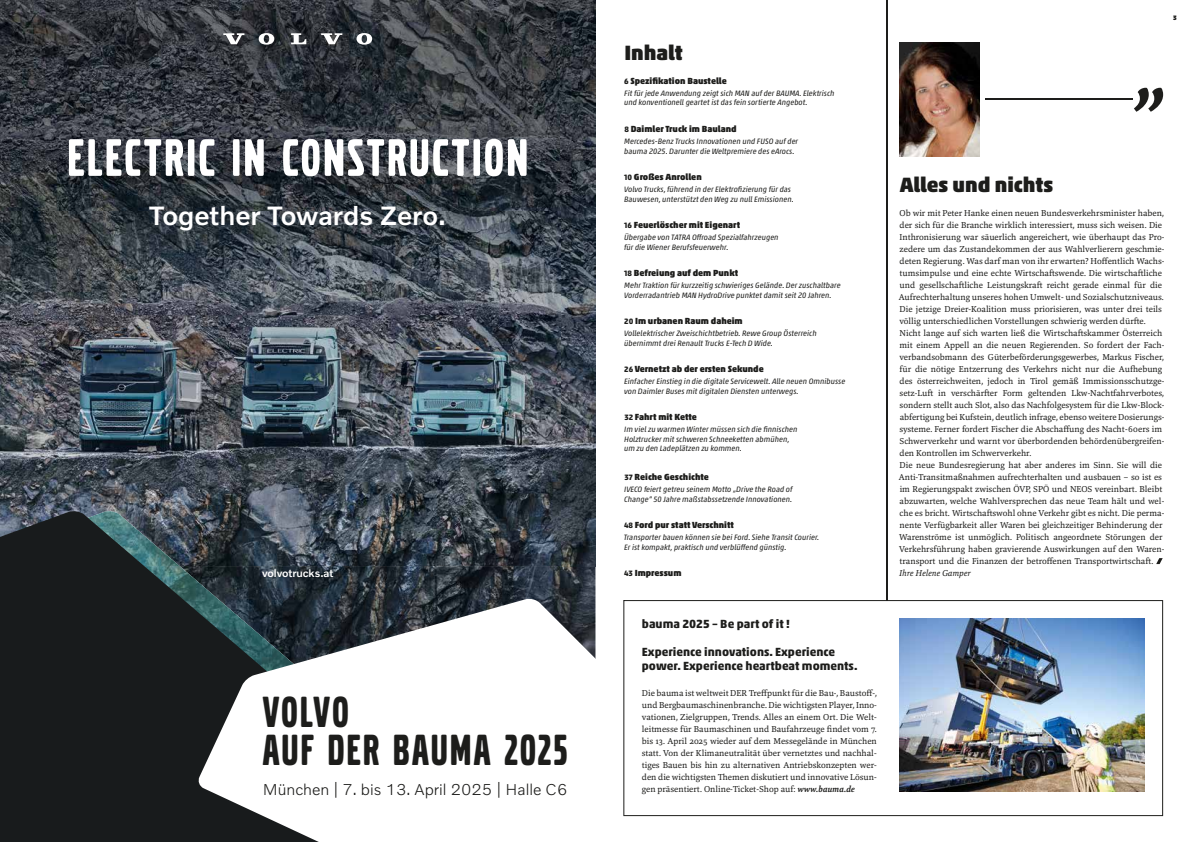
<style>
.page{position:relative;width:1191px;height:842px;background:#fff}
.page>*{position:absolute;margin:0;border:0;box-sizing:border-box;transform-origin:0 0}
.t1{font:55px "Volvo Broad Pro";letter-spacing:.05em;color:#fff}
.t2{font:45.4px/38.6px "Volvo Broad Pro";letter-spacing:.055em;color:#1d1d1b}
.t3{font:700 27px "Volvo Novum 3.1";color:#fff}
.t4{font:900 21px "Akko Pro";color:#1d1d1b}
.t5{font:300 16px "Volvo Novum 3.1";color:#1d1d1b}
.t6{font:700 12px/14px "Akko Pro";color:#1d1d1b}
.t7{font:700 11px "Volvo Novum 3.1";letter-spacing:-.01em;color:#fff}
.t8{font:9px/12px "Marbach";color:#1d1d1b;text-align:justify}
.t9{font:900 9px "Akko Pro";color:#1d1d1b}
.t10{font:italic 9px "Marbach";color:#1d1d1b}
.t11{font:italic 7.9px/9.5px "Akko Pro";color:#1d1d1b}
.t12{font:900 6.5px "Akko Pro";color:#1d1d1b}
.s1{font-weight:700;font-size:7.9px}
.s2{font-weight:700;font-style:italic}
</style>
<div class="page">
<img style="left:899px;top:43px;width:80px;height:113px">
<svg style="left:623px;top:600px;width:540px;height:216px"></svg>
<svg style="left:1156px;top:558px;width:6px;height:6px"></svg>
<img style="left:899px;top:618px;width:245px;height:173px">
<img style="left:325px;top:566px;width:270px;height:32px">
<img style="left:0;top:0;width:560px;height:531px">
<img style="left:560px;top:0;width:35px;height:566px">
<img style="left:325px;top:531px;width:236px;height:35px">
<svg style="left:0;top:510px;width:325px;height:332px;background:#21272a"></svg>
<svg style="left:197px;top:598px;width:398px;height:244px"></svg>
<svg style="left:223px;top:33px;width:21px;height:11px"></svg>
<svg style="left:291px;top:33px;width:15px;height:11px"></svg>
<svg style="left:259px;top:33px;width:15px;height:12px"></svg>
<svg style="left:321px;top:33px;width:21px;height:11px"></svg>
<svg style="left:356px;top:33px;width:16px;height:12px"></svg>
<svg style="left:1134px;top:88px;width:29px;height:24px"></svg>
<hr style="left:985px;top:99px;width:147px;height:1px;background:#1d1d1b">
<hr style="left:886px;top:0;width:1px;height:601px;background:#1d1d1b">
<h1 class="t1" style="left:67px;top:132px;width:462px">ELECTRIC IN CONSTRUCTION</h1>
<h3 class="t3" style="left:149px;top:199px;width:298px">Together Towards Zero.</h3>
<p class="t7" style="left:262px;top:566px;width:73px">volvotrucks.at</p>
<h2 class="t2" style="left:263px;top:693px;width:306px">VOLVO<br>AUF DER BAUMA 2025</h2>
<h3 class="t5" style="left:263px;top:780px;width:306px">München | 7. bis 13. April 2025 | Halle C6</h3>
<h3 class="t4" style="left:624px;top:40px;width:60px">Inhalt</h3>
<p class="t9" style="left:624px;top:75px;width:104px"><span class="s1">6</span> Spezifikation Baustelle</p>
<p class="t11" style="left:624px;top:88px;width:212px">Fit für jede Anwendung zeigt sich MAN auf der BAUMA. Elektrisch und konventionell geartet ist das fein sortierte Angebot.</p>
<p class="t9" style="left:624px;top:123px;width:114px"><span class="s1">8</span> Daimler Truck im Bauland</p>
<p class="t11" style="left:624px;top:136px;width:175px">Mercedes-Benz Trucks Innovationen und FUSO auf der bauma 2025. Darunter die Weltpremiere des eArocs.</p>
<p class="t9" style="left:624px;top:171px;width:79px"><span class="s1">10</span> Großes Anrollen</p>
<p class="t11" style="left:624px;top:184px;width:171px">Volvo Trucks, führend in der Elektrofizierung für das<br>Bauwesen, unterstützt den Weg zu null Emissionen.</p>
<p class="t9" style="left:624px;top:219px;width:118px"><span class="s1">16</span> Feuerlöscher mit Eigenart</p>
<p class="t11" style="left:624px;top:232px;width:156px">Übergabe von TATRA Offroad Spezialfahrzeugen für die Wiener Berufsfeuerwehr.</p>
<p class="t9" style="left:624px;top:267px;width:116px"><span class="s1">18</span> Befreiung auf dem Punkt</p>
<p class="t11" style="left:624px;top:280px;width:218px">Mehr Traktion für kurzzeitig schwieriges Gelände. Der zuschaltbare<br>Vorderradantrieb MAN HydroDrive punktet damit seit 20 Jahren.</p>
<p class="t9" style="left:624px;top:315px;width:120px"><span class="s1">20</span> Im urbanen Raum daheim</p>
<p class="t11" style="left:624px;top:328px;width:194px">Vollelektrischer Zweischichtbetrieb. Rewe Group Österreich übernimmt drei Renault Trucks E-Tech D Wide.</p>
<p class="t9" style="left:624px;top:363px;width:141px"><span class="s1">26</span> Vernetzt ab der ersten Sekunde</p>
<p class="t11" style="left:624px;top:376px;width:223px">Einfacher Einstieg in die digitale Servicewelt. Alle neuen Omnibusse von Daimler Buses mit digitalen Diensten unterwegs.</p>
<p class="t9" style="left:624px;top:411px;width:74px"><span class="s1">32</span> Fahrt mit Kette</p>
<p class="t11" style="left:624px;top:424px;width:175px">Im viel zu warmen Winter müssen sich die finnischen<br>Holztrucker mit schweren Schneeketten abmühen, um zu den Ladeplätzen zu kommen.</p>
<p class="t9" style="left:624px;top:471px;width:86px"><span class="s1">37</span> Reiche Geschichte</p>
<p class="t11" style="left:624px;top:484px;width:170px">IVECO feiert getreu seinem Motto „Drive the Road of<br>Change“ 50 Jahre maßstabssetzende Innovationen.</p>
<p class="t9" style="left:624px;top:519px;width:111px"><span class="s1">48</span> Ford pur statt Verschnitt</p>
<p class="t11" style="left:624px;top:532px;width:197px">Transporter bauen können sie bei Ford. Siehe Transit Courier.<br>Er ist kompakt, praktisch und verblüffend günstig.</p>
<p class="t9" style="left:624px;top:567px;width:59px"><span class="s1">43</span> Impressum</p>
<h3 class="t6" style="left:642px;top:616px;width:149px">bauma 2025 – Be part of it !</h3>
<h3 class="t6" style="left:642px;top:644px;width:217px">Experience innovations. Experience power. Experience heartbeat moments.</h3>
<p class="t8" style="left:642px;top:687px;width:236px">Die bauma ist weltweit DER Treffpunkt für die Bau-, Baustoff-, und Bergbaumaschinenbranche. Die wichtigsten Player, Inno&shy;vationen, Zielgruppen, Trends. Alles an einem Ort. Die Welt&shy;leitmesse für Baumaschinen und Baufahrzeuge findet vom 7. bis 13. April 2025 wieder auf dem Messegelände in München statt. Von der Klimaneutralität über vernetztes und nachhal&shy;tiges Bauen bis hin zu alternativen Antriebskonzepten wer&shy;den die wichtigsten Themen diskutiert und innovative Lösun&shy;gen präsentiert. Online-Ticket-Shop auf: <span class="s2">www.bauma.de</span></p>
<p class="t12" style="left:1173px;top:14px;width:5px">3</p>
<h3 class="t4" style="left:899px;top:172px;width:155px">Alles und nichts</h3>
<p class="t8" style="left:898px;top:207px;width:267px;text-align:left">Ob wir mit Peter Hanke einen neuen Bundesverkehrsminister haben, der sich für die Branche wirklich interessiert, muss sich weisen. Die Inthronisierung war säuerlich angereichert, wie überhaupt das Pro&shy;zedere um das Zustandekommen der aus Wahlverlierern geschmie&shy;deten Regierung. Was darf man von ihr erwarten? Hoffentlich Wachs&shy;tumsimpulse und eine echte Wirtschaftswende. Die wirtschaftliche und gesellschaftliche Leistungskraft reicht gerade einmal für die Aufrechterhaltung unseres hohen Umwelt- und Sozialschutzniveaus.<br>Die jetzige Dreier-Koalition muss priorisieren, was unter drei teils völlig unterschiedlichen Vorstellungen schwierig werden dürfte.<br>Nicht lange auf sich warten ließ die Wirtschaftskammer Österreich mit einem Appell an die neuen Regierenden. So fordert der Fach&shy;verbandsobmann des Güterbeförderungsgewerbes, Markus Fischer, für die nötige Entzerrung des Verkehrs nicht nur die Aufhebung des österreichweiten, jedoch in Tirol gemäß Immissionsschutzge&shy;setz-Luft in verschärfter Form geltenden Lkw-Nachtfahrverbotes, sondern stellt auch Slot, also das Nachfolgesystem für die Lkw-Block&shy;abfertigung bei Kufstein, deutlich infrage, ebenso weitere Dosierungs&shy;systeme. Ferner fordert Fischer die Abschaffung des Nacht-60ers im Schwerverkehr und warnt vor überbordenden behördenübergreifen&shy;den Kontrollen im Schwerverkehr.<br>Die neue Bundesregierung hat aber anderes im Sinn. Sie will die Anti-Transitmaßnahmen aufrechterhalten und ausbauen – so ist es im Regierungspakt zwischen ÖVP, SPÖ und NEOS vereinbart. Bleibt abzuwarten, welche Wahlversprechen das neue Team hält und wel&shy;che es bricht. Wirtschaftswohl ohne Verkehr gibt es nicht. Die perma&shy;nente Verfügbarkeit aller Waren bei gleichzeitiger Behinderung der Warenströme ist unmöglich. Politisch angeordnete Störungen der Verkehrsführung haben gravierende Auswirkungen auf den Waren&shy;transport und die Finanzen der betroffenen Transportwirtschaft.</p>
<p class="t10" style="left:899px;top:567px;width:73px">Ihre Helene Gamper</p>
</div>
